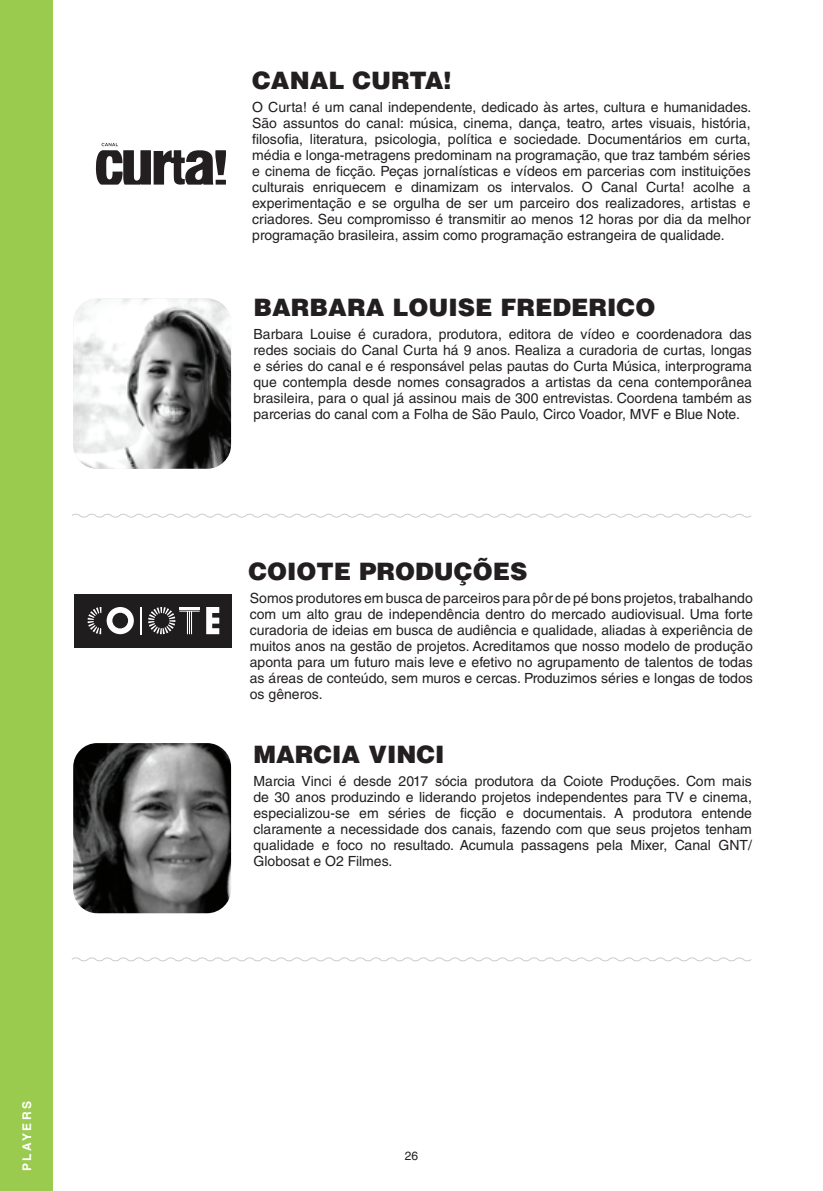
<style>
.page{position:relative;width:823px;height:1191px;background:#fff}
.page>*{position:absolute;margin:0;border:0;box-sizing:border-box;transform-origin:0 0}
.t1{font:900 24px "Helvetica LT Std";color:#231f20}
.t2{font:14px/16px "Helvetica LT Std";color:#231f20;text-align:justify}
.t3{font:700 12px "Helvetica LT Std";letter-spacing:.2em;color:#fff}
.t4{font:12px "Helvetica LT Std";color:#231f20}
</style>
<div class="page">
<div style="left:0;top:0;width:53px;height:1191px;background:#9acb4e"></div>
<img style="left:73px;top:298px;width:158px;height:171px">
<img style="left:73px;top:743px;width:158px;height:170px">
<svg style="left:72px;top:514px;width:679px;height:3px"></svg>
<svg style="left:72px;top:957px;width:679px;height:4px"></svg>
<div style="left:74px;top:594px;width:158px;height:53px;background:#201d1e"></div>
<hr style="left:140px;top:607px;width:2px;height:27px;background:#fff">
<svg style="left:88px;top:607px;width:13px;height:27px"></svg>
<svg style="left:148px;top:607px;width:51px;height:27px"></svg>
<svg style="left:206px;top:607px;width:13px;height:27px"></svg>
<svg style="left:107px;top:607px;width:27px;height:27px"></svg>
<svg style="left:96px;top:143px;width:130px;height:42px"></svg>
<p class="t3" style="left:20px;top:1171px;width:71px;rotate:-90deg">PLAYERS</p>
<h1 class="t1" style="left:252px;top:65px;width:201px">CANAL CURTA!</h1>
<p class="t2" style="left:252px;top:99px;width:500px">O Curta! é um canal independente, dedicado às artes, cultura e humanidades.<br>São assuntos do canal: música, cinema, dança, teatro, artes visuais, história, filosofia, literatura, psicologia, política e sociedade. Documentários em curta, média e longa-metragens predominam na programação, que traz também séries e cinema de ficção. Peças jornalísticas e vídeos em parcerias com instituições culturais enriquecem e dinamizam os intervalos. O Canal Curta! acolhe a experimentação e se orgulha de ser um parceiro dos realizadores, artistas e criadores. Seu compromisso é transmitir ao menos 12 horas por dia da melhor programação brasileira, assim como programação estrangeira de qualidade.</p>
<h1 class="t1" style="left:253px;top:291px;width:403px">BARBARA LOUISE FREDERICO</h1>
<p class="t2" style="left:253px;top:326px;width:499px">Barbara Louise é curadora, produtora, editora de vídeo e coordenadora das redes sociais do Canal Curta há 9 anos. Realiza a curadoria de curtas, longas e séries do canal e é responsável pelas pautas do Curta Música, interprograma que contempla desde nomes consagrados a artistas da cena contemporânea brasileira, para o qual já assinou mais de 300 entrevistas. Coordena também as parcerias do canal com a Folha de São Paulo, Circo Voador, MVF e Blue Note.</p>
<h1 class="t1" style="left:248px;top:555px;width:280px">COIOTE PRODUÇÕES</h1>
<p class="t2" style="left:250px;top:589px;width:504px">Somos produtores em busca de parceiros para pôr de pé bons projetos, trabalhando com um alto grau de independência dentro do mercado audiovisual. Uma forte curadoria de ideias em busca de audiência e qualidade, aliadas à experiência de muitos anos na gestão de projetos. Acreditamos que nosso modelo de produção aponta para um futuro mais leve e efetivo no agrupamento de talentos de todas as áreas de conteúdo, sem muros e cercas. Produzimos séries e longas de todos os gêneros.</p>
<h1 class="t1" style="left:253px;top:739px;width:192px">MARCIA VINCI</h1>
<p class="t2" style="left:253px;top:773px;width:499px">Marcia Vinci é desde 2017 sócia produtora da Coiote Produções. Com mais de 30 anos produzindo e liderando projetos independentes para TV e cinema, especializou-se em séries de ficção e documentais. A produtora entende claramente a necessidade dos canais, fazendo com que seus projetos tenham qualidade e foco no resultado. Acumula passagens pela Mixer, Canal GNT/ Globosat e O2 Filmes.</p>
<p class="t4" style="left:404px;top:1148px;width:15px">26</p>
</div>
